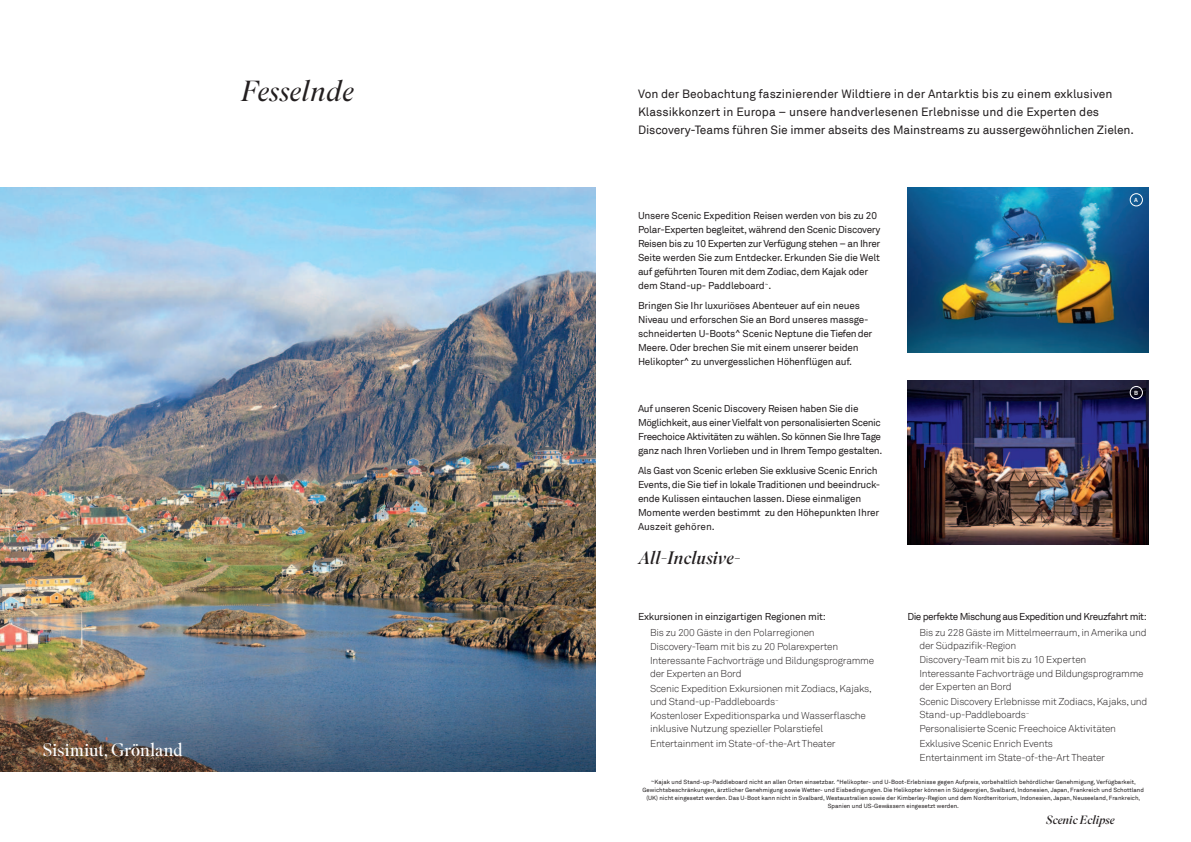
<style>
.page{position:relative;width:1191px;height:842px;background:#fff}
.page>*{position:absolute;margin:0;border:0;box-sizing:border-box;transform-origin:0 0}
.t1{font:italic 300 29px "Superior Title";letter-spacing:.02em;color:#231f20}
.t2{font:italic 18px "Superior Title";letter-spacing:.01em;color:#231f20}
.t3{font:300 18px "Superior Title";letter-spacing:-.015em;color:#fff}
.t4{font:12px/18px "Akkurat";color:#231f20}
.t5{font:italic 12px "Superior Title";color:#231f20}
.t6{font:10px/14px "Akkurat";letter-spacing:-.03em;color:#231f20}
.t7{font:300 10px/14.4px "Akkurat";letter-spacing:-.02em;color:#231f20}
.t8{font:10px "Akkurat";letter-spacing:-.05em;color:#231f20}
.t9{font:6px/8px "Akkurat";color:#231f20;text-align:center}
.t10{font:700 5.9px "Akkurat";color:#fff}
.s1{color:#fff}
</style>
<div class="page">
<img style="left:0;top:188px;width:595px;height:492px">
<svg style="left:0;top:680px;width:595px;height:92px;background:#55687d"></svg>
<img style="left:907px;top:188px;width:241px;height:164px">
<div style="left:1129px;top:193px;width:13px;height:13px;border:1px solid #fff;border-radius:50%"></div>
<img style="left:907px;top:380px;width:241px;height:165px">
<div style="left:1129px;top:386px;width:13px;height:13px;border:1px solid #fff;border-radius:50%"></div>
<div style="left:332px;top:780px;width:8px;height:8px;border:1px solid #fff;border-radius:50%"></div>
<div style="left:412px;top:780px;width:9px;height:8px;border:1px solid #fff;border-radius:50%"></div>
<h1 class="t1" style="left:241px;top:79px;width:114px">Fesselnde</h1>
<h2 class="t3" style="left:43px;top:742px;width:142px">Sisimiut, Grönland</h2>
<p class="t4" style="left:638px;top:85px;width:497px">Von der Beobachtung faszinierender Wildtiere in der Antarktis bis zu einem exklusiven<br>Klassikkonzert in Europa – unsere handverlesenen Erlebnisse und die Experten des<br>Discovery-Teams führen Sie immer abseits des Mainstreams zu aussergewöhnlichen Zielen.</p>
<p class="t6" style="left:638px;top:209px;width:244px">Unsere Scenic Expedition Reisen werden von bis zu 20<br>Polar-Experten begleitet, während den Scenic Discovery Reisen bis zu 10 Experten zur Verfügung stehen – an Ihrer Seite werden Sie zum Entdecker. Erkunden Sie die Welt auf geführten Touren mit dem Zodiac, dem Kajak oder dem Stand-up- Paddleboard<sup>~</sup>.</p>
<p class="t6" style="left:638px;top:299px;width:236px">Bringen Sie Ihr luxuriöses Abenteuer auf ein neues Niveau und erforschen Sie an Bord unseres massge&shy;schneiderten U-Boots^ Scenic Neptune die Tiefen der Meere. Oder brechen Sie mit einem unserer beiden Helikopter^ zu unvergesslichen Höhen昀氀ügen auf.</p>
<p class="t6" style="left:638px;top:402px;width:246px">Auf unseren Scenic Discovery Reisen haben Sie die Möglichkeit, aus einer Vielfalt von personalisierten Scenic Freechoice Aktivitäten zu wählen. So können Sie Ihre Tage ganz nach Ihren Vorlieben und in Ihrem Tempo gestalten.</p>
<p class="t6" style="left:638px;top:463px;width:244px">Als Gast von Scenic erleben Sie exklusive Scenic Enrich Events, die Sie tief in lokale Traditionen und beeindruck&shy;ende Kulissen eintauchen lassen. Diese einmaligen Momente werden bestimmt zu den Höhepunkten Ihrer Auszeit gehören.</p>
<h2 class="t2" style="left:638px;top:551px;width:181px">All-Inclusive-<span class="s1">Erlebnisse</span></h2>
<p class="t6" style="left:638px;top:609px;width:189px">Exkursionen in einzigartigen Regionen mit:</p>
<p class="t7" style="left:650px;top:625px;width:226px">Bis zu 200 Gäste in den Polarregionen<br>Discovery-Team mit bis zu 20 Polarexperten<br>Interessante Fachvorträge und Bildungsprogramme</p>
<p class="t7" style="left:650px;top:667px;width:223px">der Experten an Bord<br>Scenic Expedition Exkursionen mit Zodiacs, Kajaks,</p>
<p class="t7" style="left:650px;top:694px;width:217px">und Stand-up-Paddleboards<sup>~<br></sup>Kostenloser Expeditionsparka und Wasser昀氀asche</p>
<p class="t7" style="left:650px;top:722px;width:187px">inklusive Nutzung spezieller Polarstiefel<br>Entertainment im State-of-the-Art Theater</p>
<p class="t10" style="left:1134px;top:196px;width:5px">A</p>
<p class="t10" style="left:1134px;top:389px;width:5px">B</p>
<p class="t8" style="left:907px;top:610px;width:241px">Die perfekte Mischung aus Expedition und Kreuzfahrt mit:</p>
<p class="t7" style="left:919px;top:626px;width:229px;line-height:13px">Bis zu 228 Gäste im Mittelmeerraum, in Amerika und der Südpazi昀椀k-Region</p>
<p class="t7" style="left:919px;top:653px;width:226px">Discovery-Team mit bis zu 10 Experten<br>Interessante Fachvorträge und Bildungsprogramme</p>
<p class="t7" style="left:919px;top:680px;width:229px">der Experten an Bord<br>Scenic Discovery Erlebnisse mit Zodiacs, Kajaks, und</p>
<p class="t7" style="left:919px;top:707px;width:198px">Stand-up-Paddleboards<sup>~<br></sup>Personalisierte Scenic Freechoice Aktivitäten Exklusive Scenic Enrich Events Entertainment im State-of-the-Art Theater</p>
<p class="t9" style="left:642px;top:778px;width:503px">~Kajak und Stand-up-Paddleboard nicht an allen Orten einsetzbar. ^Helikopter- und U-Boot-Erlebnisse gegen Aufpreis, vorbehaltlich behördlicher Genehmigung, Verfügbarkeit, Gewichtsbeschränkungen, ärztlicher Genehmigung sowie Wetter- und Eisbedingungen. Die Helikopter können in Südgeorgien, Svalbard, Indonesien, Japan, Frankreich und Schottland (UK) nicht eingesetzt werden. Das U-Boot kann nicht in Svalbard, Westaustralien sowie der Kimberley-Region und dem Nordterritorium, Indonesien, Japan, Neuseeland, Frankreich, Spanien und US-Gewässern eingesetzt werden.</p>
<p class="t5" style="left:1046px;top:815px;width:104px">Scenic Eclipse <span class="s1">Reisen</span></p>
</div>
